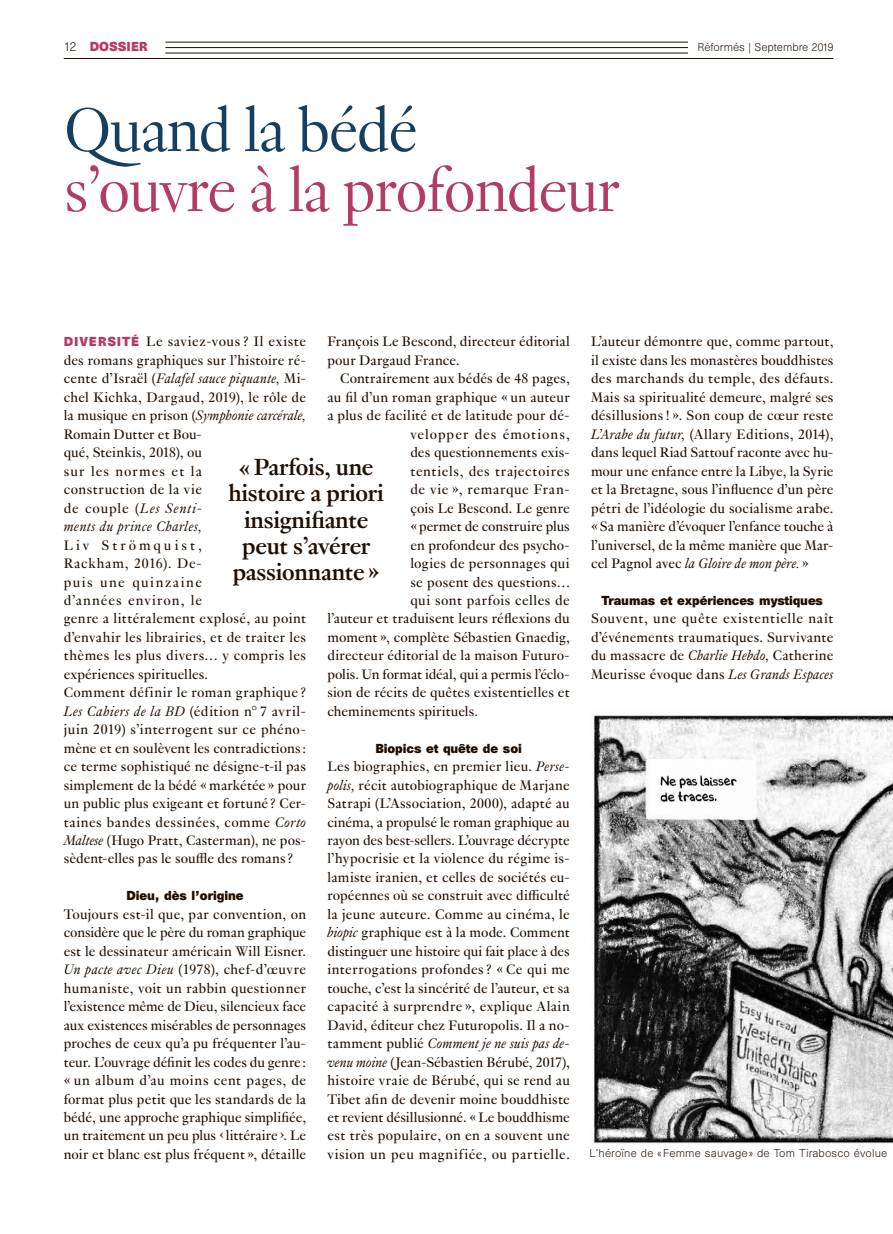
<style>
.page{position:relative;width:893px;height:1234px;background:#fff}
.page>*{position:absolute;margin:0;border:0;box-sizing:border-box;transform-origin:0 0}
.REF_Titres_indd{font:300 67.5px "Genath";letter-spacing:-.03em;color:#b33d62}
.REF_Titres_indd-2{font:300 67.5px "Genath";letter-spacing:-.03em;color:#153f60}
.REF_Exergue_indd{font:700 25.5px/26.2px "Genath";letter-spacing:-.01em;color:#200e00;text-align:center}
.REF_Texte_indd{font:15px/18.5px "Genath";letter-spacing:.015em;color:#200e00;text-align:justify}
.REF_Texte_indd-2{font:15px "Genath";letter-spacing:-.005em;color:#200e00}
.REF_Texte_indd-3{font:15px "Genath";letter-spacing:.045em;color:#200e00}
.REF_Texte_indd-4{font:15px "Genath";letter-spacing:.06em;color:#200e00}
.REF_Texte_indd-5{font:15px "Genath";letter-spacing:.04em;color:#200e00}
.REF_Intertitre_indd{font:700 12px "Unica SB";letter-spacing:-.01em;color:#200e00}
.t1{font:700 12px "Unica SB";color:#b33d62}
.REF_legendes_copyrig{font:300 10.5px "Unica SB";letter-spacing:.02em;color:#200e00}
.REF_legendes_copyrig-2{font:300 10.5px "Unica SB";color:#200e00}
.s1{font-weight:300;color:#200e00}
.s2{font-family:"Unica SB";font-weight:700;font-size:12px;color:#b33d62}
.s3{font-style:italic}
</style>
<div class="page">
<img style="left:591px;top:715px;width:302px;height:429px">
<hr style="left:64px;top:58px;width:769px;height:1px;background:#200e00">
<hr style="left:165px;top:53px;width:523px;height:1px;background:#200e00">
<hr style="left:165px;top:47px;width:523px;height:1px;background:#200e00">
<hr style="left:165px;top:42px;width:523px;height:1px;background:#200e00">
<p class="t1" style="left:64px;top:39px;width:85px"><span class="s1">12</span> DOSSIER</p>
<p class="REF_legendes_copyrig-2" style="left:697px;top:41px;width:137px">Réformés | Septembre 2019</p>
<p class="REF_Titres_indd-2" style="left:64px;top:82px;width:356px">Quand la bédé</p>
<p class="REF_Titres_indd" style="left:64px;top:142px;width:558px">s’ouvre à la profondeur</p>
<p class="REF_Texte_indd" style="left:64px;top:331px;width:244px;text-align:left"><span class="s2">DIVERSITÉ</span> Le saviez-vous ? Il existe des romans graphiques sur l’histoire ré&shy;cente d’Israël (<span class="s3">Falafel sauce piquante,</span> Mi&shy;chel Kichka, Dargaud, 2019), le rôle de la musique en prison (<span class="s3">Symphonie carcérale,<br></span>Romain Dutter et Bou-<br>qué, Steinkis, 2018), ou<br>sur les normes et la<br>construction de la vie<br>de couple (<span class="s3">Les Senti-<br>ments du prince Charles,<br></span>Liv Strömquist,<br>Rackham, 2016). De-<br>puis une quinzaine<br>d’années environ, le<br>genre a littéralement explosé, au point d’envahir les librairies, et de traiter les thèmes les plus divers… y compris les expériences spirituelles.</p>
<p class="REF_Texte_indd" style="left:64px;top:682px;width:244px">Comment définir le roman graphique ?<br><span class="s3">Les Cahiers de la BD</span> (édition n° 7 avril&shy;juin 2019) s’interrogent sur ce phéno&shy;mène et en soulèvent les contradictions : ce terme sophistiqué ne désigne-t-il pas simplement de la bédé « markétée » pour un public plus exigeant et fortuné ? Cer&shy;taines bandes dessinées, comme <span class="s3">Corto Maltese</span> (Hugo Pratt, Casterman), ne pos&shy;sèdent-elles pas le souffle des romans ?</p>
<p class="REF_Intertitre_indd" style="left:126px;top:888px;width:119px">Dieu, dès l’origine</p>
<p class="REF_Texte_indd" style="left:64px;top:903px;width:244px">Toujours est-il que, par convention, on considère que le père du roman graphique est le dessinateur américain Will Eisner.<br><span class="s3">Un pacte avec Dieu</span> (1978), chef-d’œuvre humaniste, voit un rabbin questionner l’existence même de Dieu, silencieux face aux existences misérables de personnages proches de ceux qu’a pu fréquenter l’au&shy;teur. L’ouvrage définit les codes du genre : « un album d’au moins cent pages, de format plus petit que les standards de la bédé, une approche graphique simplifiée, un traitement un peu plus ‹ littéraire ›. Le noir et blanc est plus fréquent », détaille</p>
<p class="REF_Texte_indd" style="left:327px;top:331px;width:244px">François Le Bescond, directeur éditorial pour Dargaud France.</p>
<p class="REF_Texte_indd" style="left:340px;top:368px;width:231px">Contrairement aux bédés de 48 pages,</p>
<p class="REF_Texte_indd" style="left:327px;top:387px;width:244px">au fil d’un roman graphique « un auteur</p>
<p class="REF_Texte_indd" style="left:327px;top:405px;width:244px">a plus de facilité et de latitude pour dé-</p>
<p class="REF_Texte_indd-4" style="left:410px;top:423px;width:161px">velopper des émotions,</p>
<p class="REF_Texte_indd" style="left:410px;top:442px;width:161px">des questionnements exis-</p>
<p class="REF_Texte_indd-3" style="left:410px;top:460px;width:161px">tentiels, des trajectoires</p>
<p class="REF_Texte_indd-5" style="left:410px;top:479px;width:161px">de vie », remarque Fran-</p>
<p class="REF_Texte_indd" style="left:410px;top:497px;width:161px">çois Le Bescond. Le genre</p>
<p class="REF_Texte_indd-2" style="left:410px;top:515px;width:161px">« permet de construire plus</p>
<p class="REF_Texte_indd-2" style="left:410px;top:534px;width:161px">en profondeur des psycho-</p>
<p class="REF_Texte_indd" style="left:410px;top:553px;width:161px">logies de personnages qui</p>
<p class="REF_Texte_indd" style="left:410px;top:571px;width:161px">se posent des questions…</p>
<p class="REF_Texte_indd" style="left:410px;top:589px;width:161px">qui sont parfois celles de</p>
<p class="REF_Texte_indd" style="left:327px;top:608px;width:244px">l’auteur et traduisent leurs réflexions du</p>
<p class="REF_Texte_indd" style="left:327px;top:626px;width:244px">moment », complète Sébastien Gnaedig,</p>
<p class="REF_Texte_indd" style="left:327px;top:645px;width:244px">directeur éditorial de la maison Futuro-</p>
<p class="REF_Texte_indd-2" style="left:327px;top:663px;width:244px">polis. Un format idéal, qui a permis l’éclo-</p>
<p class="REF_Texte_indd" style="left:327px;top:682px;width:244px">sion de récits de quêtes existentielles et</p>
<p class="REF_Texte_indd" style="left:327px;top:700px;width:152px">cheminements spirituels.</p>
<p class="REF_Intertitre_indd" style="left:375px;top:740px;width:148px">Biopics et quête de soi</p>
<p class="REF_Texte_indd" style="left:327px;top:756px;width:244px">Les biographies, en premier lieu. <span class="s3">Perse&shy;polis,</span> récit autobiographique de Marjane Satrapi (L’Association, 2000), adapté au cinéma, a propulsé le roman graphique au rayon des best-sellers. L’ouvrage décrypte l’hypocrisie et la violence du régime is&shy;lamiste iranien, et celles de sociétés eu&shy;ropéennes où se construit avec difficulté la jeune auteure. Comme au cinéma, le <span class="s3">biopic</span> graphique est à la mode. Comment distinguer une histoire qui fait place à des interrogations profondes ? « Ce qui me touche, c’est la sincérité de l’auteur, et sa capacité à surprendre », explique Alain David, éditeur chez Futuropolis. Il a no&shy;tamment publié <span class="s3">Comment je ne suis pas de&shy;venu moine</span> (Jean-Sébastien Bérubé, 2017), histoire vraie de Bérubé, qui se rend au Tibet afin de devenir moine bouddhiste et revient désillusionné. « Le bouddhisme est très populaire, on en a souvent une vision un peu magnifiée, ou partielle.</p>
<p class="REF_Exergue_indd" style="left:228px;top:452px;width:157px">« Parfois, une histoire a priori insignifiante</p>
<p class="REF_Exergue_indd" style="left:242px;top:530px;width:130px">peut s’avérer</p>
<p class="REF_Exergue_indd" style="left:233px;top:557px;width:148px">passionnante »</p>
<p class="REF_Texte_indd" style="left:591px;top:331px;width:244px">L’auteur démontre que, comme partout, il existe dans les monastères bouddhistes des marchands du temple, des défauts.<br>Mais sa spiritualité demeure, malgré ses désillusions ! ». Son coup de cœur reste <span class="s3">L’Arabe du futur,</span> (Allary Editions, 2014), dans lequel Riad Sattouf raconte avec hu&shy;mour une enfance entre la Libye, la Syrie et la Bretagne, sous l’influence d’un père pétri de l’idéologie du socialisme arabe. « Sa manière d’évoquer l’enfance touche à l’universel, de la même manière que Mar&shy;cel Pagnol avec <span class="s3">la Gloire de mon père.</span> »</p>
<p class="REF_Intertitre_indd" style="left:601px;top:593px;width:223px">Traumas et expériences mystiques</p>
<p class="REF_Texte_indd" style="left:591px;top:608px;width:244px">Souvent, une quête existentielle naît d’événements traumatiques. Survivante du massacre de <span class="s3">Charlie Hebdo,</span> Catherine Meurisse évoque dans <span class="s3">Les Grands Espaces</span></p>
<p class="REF_legendes_copyrig" style="left:589px;top:1146px;width:299px">L’héroïne de « Femme sauvage » de Tom Tirabosco évolue</p>
</div>
